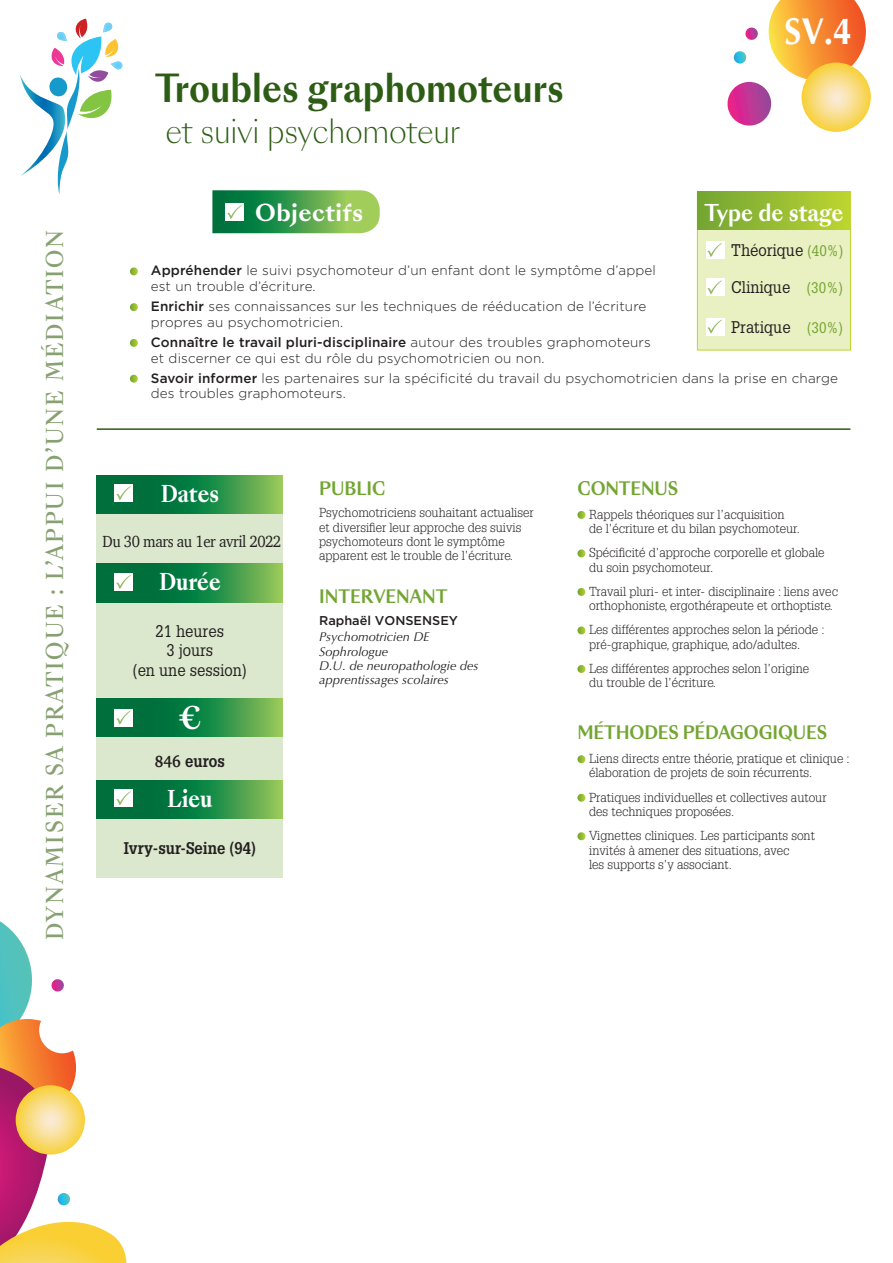
<style>
.page{position:relative;width:893px;height:1263px;background:#fff}
.page>*{position:absolute;margin:0;border:0;box-sizing:border-box;transform-origin:0 0}
.t1{font:700 37.5px "Sang Bleu Sunrise";color:#2d5c14;scale:.9 1}
.t2{font:700 37.5px "Optima";color:#fff;scale:.9 1}
.t3{font:300 31.5px "Sang Bleu Sunrise";letter-spacing:-.01em;color:#2d5c14;scale:.9 1}
.t4{font:700 30px "Sang Bleu Kingdom";color:#fff;scale:.9 1}
.t5{font:500 22.5px "Sang Bleu Kingdom";letter-spacing:.1em;color:#88a172;scale:.9 1}
.t6{font:700 22.5px "Sang Bleu Kingdom";color:#fff;scale:.9 1}
.t7{font:700 22.5px "Sang Bleu Sunrise";letter-spacing:.005em;color:#fff;scale:.9 1}
.t8{font:700 22.5px "Sang Bleu Sunrise";letter-spacing:.005em;color:#fff}
.t9{font:700 18px "Sang Bleu Sunrise";letter-spacing:-.01em;color:#73a532;scale:.9 1}
.t10{font:16.5px/19.5px "Glypha LT Std";color:#231f20;text-align:center;scale:.9 1}
.t11{font:700 16.5px "Glypha LT Std";color:#231f20;scale:.9 1}
.t12{font:16.5px "Charter";letter-spacing:-.03em;color:#231f20;scale:.9 1}
.t13{font:300 13.5px/15.8px "Gotham";letter-spacing:.01em;color:#231f20}
.t14{font:300 12.75px/14.2px "Glypha LT Std";color:#231f20}
.t15{font:italic 12.75px/14.4px "Optima";color:#231f20}
.t16{font:500 12.75px "Gotham";color:#231f20}
.s1{font-size:15px;color:#73a532}
.s2{font-weight:500}
.s3{font-style:inherit}
.s4{font-family:"Charter"}
</style>
<div class="page">
<div style="left:97px;top:475px;width:186px;height:402px;background:#dce8cd"></div>
<svg style="left:97px;top:475px;width:186px;height:38px;background:#258a46"></svg>
<svg style="left:97px;top:564px;width:186px;height:38px;background:#258a46"></svg>
<svg style="left:97px;top:698px;width:186px;height:39px;background:#268a46"></svg>
<svg style="left:130px;top:267px;width:8px;height:8px"></svg>
<svg style="left:130px;top:303px;width:8px;height:8px"></svg>
<svg style="left:130px;top:339px;width:8px;height:8px"></svg>
<svg style="left:130px;top:375px;width:8px;height:8px"></svg>
<svg style="left:577px;top:511px;width:8px;height:8px"></svg>
<svg style="left:577px;top:549px;width:8px;height:8px"></svg>
<svg style="left:577px;top:588px;width:8px;height:8px"></svg>
<svg style="left:577px;top:626px;width:8px;height:8px"></svg>
<svg style="left:577px;top:665px;width:8px;height:8px"></svg>
<svg style="left:577px;top:755px;width:8px;height:8px"></svg>
<svg style="left:577px;top:794px;width:8px;height:8px"></svg>
<svg style="left:577px;top:832px;width:8px;height:8px"></svg>
<div style="left:115px;top:484px;width:18px;height:18px;background:#fff"></div>
<svg style="left:116px;top:486px;width:15px;height:14px"></svg>
<div style="left:115px;top:573px;width:18px;height:18px;background:#fff"></div>
<svg style="left:116px;top:575px;width:15px;height:14px"></svg>
<div style="left:115px;top:708px;width:18px;height:18px;background:#fff"></div>
<svg style="left:116px;top:710px;width:15px;height:14px"></svg>
<svg style="left:97px;top:780px;width:186px;height:38px;background:#258a46"></svg>
<div style="left:115px;top:789px;width:18px;height:18px;background:#fff"></div>
<svg style="left:116px;top:791px;width:15px;height:14px"></svg>
<div style="left:697px;top:192px;width:154px;height:158px;background:#e9f0c1;border:1px solid #bed630"></div>
<div style="left:697px;top:191px;width:153px;height:39px;background:linear-gradient(to right,#71a434,#bcd531)"></div>
<div style="left:706px;top:241px;width:18px;height:18px;background:#fff"></div>
<svg style="left:707px;top:243px;width:15px;height:14px"></svg>
<div style="left:706px;top:318px;width:18px;height:18px;background:#fff"></div>
<svg style="left:707px;top:320px;width:15px;height:14px"></svg>
<div style="left:706px;top:278px;width:18px;height:18px;background:#fff"></div>
<svg style="left:707px;top:280px;width:15px;height:14px"></svg>
<svg style="left:212px;top:190px;width:168px;height:43px;background:#57a75a"></svg>
<svg style="left:727px;top:0;width:143px;height:126px"></svg>
<svg style="left:801px;top:63px;width:70px;height:69px;background:#f8da76"></svg>
<hr style="left:97px;top:428px;width:753px;height:2px;background:#2d5c14">
<svg style="left:0;top:921px;width:126px;height:342px"></svg>
<svg style="left:20px;top:19px;width:103px;height:176px"></svg>
<h3 class="t5" style="left:39px;top:940px;width:791px;rotate:-90deg">DYNAMISER SA PRATIQUE : L’APPUI D’UNE MÉDIATION</h3>
<h1 class="t1" style="left:155px;top:62px;width:456px">Troubles graphomoteurs</h1>
<h2 class="t3" style="left:165px;top:110px;width:329px">et suivi psychomoteur</h2>
<h1 class="t2" style="left:784px;top:9px;width:77px">SV.4</h1>
<h3 class="t7" style="left:704px;top:196px;width:156px">Type de stage</h3>
<p class="t10" style="left:731px;top:240px;width:126px">Théorique <span class="s1">(40%)</span></p>
<p class="t10" style="left:731px;top:277px;width:126px">Clinique <span class="s1">(30%)</span></p>
<p class="t10" style="left:731px;top:317px;width:126px">Pratique <span class="s1">(30%)</span></p>
<h3 class="t8" style="left:255px;top:197px;width:110px">Objectifs</h3>
<p class="t13" style="left:151px;top:262px;width:506px"><span class="s2">Appréhender</span> le suivi psychomoteur d’un enfant dont le symptôme d’appel est un trouble d’écriture.</p>
<p class="t13" style="left:151px;top:298px;width:497px"><span class="s2">Enrichir</span> ses connaissances sur les techniques de rééducation de l’écriture propres au psychomotricien.</p>
<p class="t13" style="left:151px;top:334px;width:501px"><span class="s2">Connaître le travail pluri-disciplinaire</span> autour des troubles graphomoteurs et discerner ce qui est du rôle du psychomotricien ou non.</p>
<p class="t13" style="left:151px;top:370px;width:689px"><span class="s2">Savoir informer</span> les partenaires sur la spécificité du travail du psychomotricien dans la prise en charge des troubles graphomoteurs.</p>
<h3 class="t6" style="left:161px;top:478px;width:66px">Dates</h3>
<p class="t12" style="left:103px;top:527px;width:200px"><span class="s3">Du</span> 30 mars au 1er avril 2022</p>
<h3 class="t6" style="left:159px;top:566px;width:70px">Durée</h3>
<p class="t10" style="left:133px;top:621px;width:128px">21 heures<br>3 jours<br>(en une session)</p>
<h3 class="t4" style="left:178px;top:696px;width:27px">€</h3>
<p class="t11" style="left:155px;top:751px;width:79px"><span class="s4">846</span> euros</p>
<h3 class="t6" style="left:167px;top:783px;width:52px">Lieu</h3>
<p class="t11" style="left:124px;top:837px;width:148px">Ivry-sur-Seine (94)</p>
<h3 class="t9" style="left:319px;top:475px;width:75px">PUBLIC</h3>
<p class="t14" style="left:319px;top:506px;width:216px">Psychomotriciens souhaitant actualiser et diversifier leur approche des suivis psychomoteurs dont le symptôme apparent est le trouble de l’écriture.</p>
<h3 class="t9" style="left:319px;top:584px;width:144px">INTERVENANT</h3>
<p class="t16" style="left:319px;top:613px;width:140px">Raphaël VONSENSEY</p>
<p class="t15" style="left:319px;top:630px;width:161px">Psychomotricien DE<br>Sophrologue<br>D.U. de neuropathologie des apprentissages scolaires</p>
<h3 class="t9" style="left:577px;top:475px;width:113px">CONTENUS</h3>
<p class="t14" style="left:589px;top:507px;width:212px">Rappels théoriques sur l’acquisition de l’écriture et du bilan psychomoteur.</p>
<p class="t14" style="left:589px;top:546px;width:237px">Spécificité d’approche corporelle et globale du soin psychomoteur.</p>
<p class="t14" style="left:589px;top:584px;width:250px">Travail pluri- et inter- disciplinaire : liens avec orthophoniste, ergothérapeute et orthoptiste.</p>
<p class="t14" style="left:589px;top:623px;width:237px">Les différentes approches selon la période : pré-graphique, graphique, ado/adultes.</p>
<p class="t14" style="left:589px;top:661px;width:222px">Les différentes approches selon l’origine du trouble de l’écriture.</p>
<h3 class="t9" style="left:577px;top:719px;width:279px">MÉTHODES PÉDAGOGIQUES</h3>
<p class="t14" style="left:589px;top:752px;width:262px">Liens directs entre théorie, pratique et clinique : élaboration de projets de soin récurrents.</p>
<p class="t14" style="left:589px;top:790px;width:239px">Pratiques individuelles et collectives autour des techniques proposées.</p>
<p class="t14" style="left:589px;top:829px;width:227px">Vignettes cliniques. Les participants sont invités à amener des situations, avec<br>les supports s’y associant.</p>
</div>
